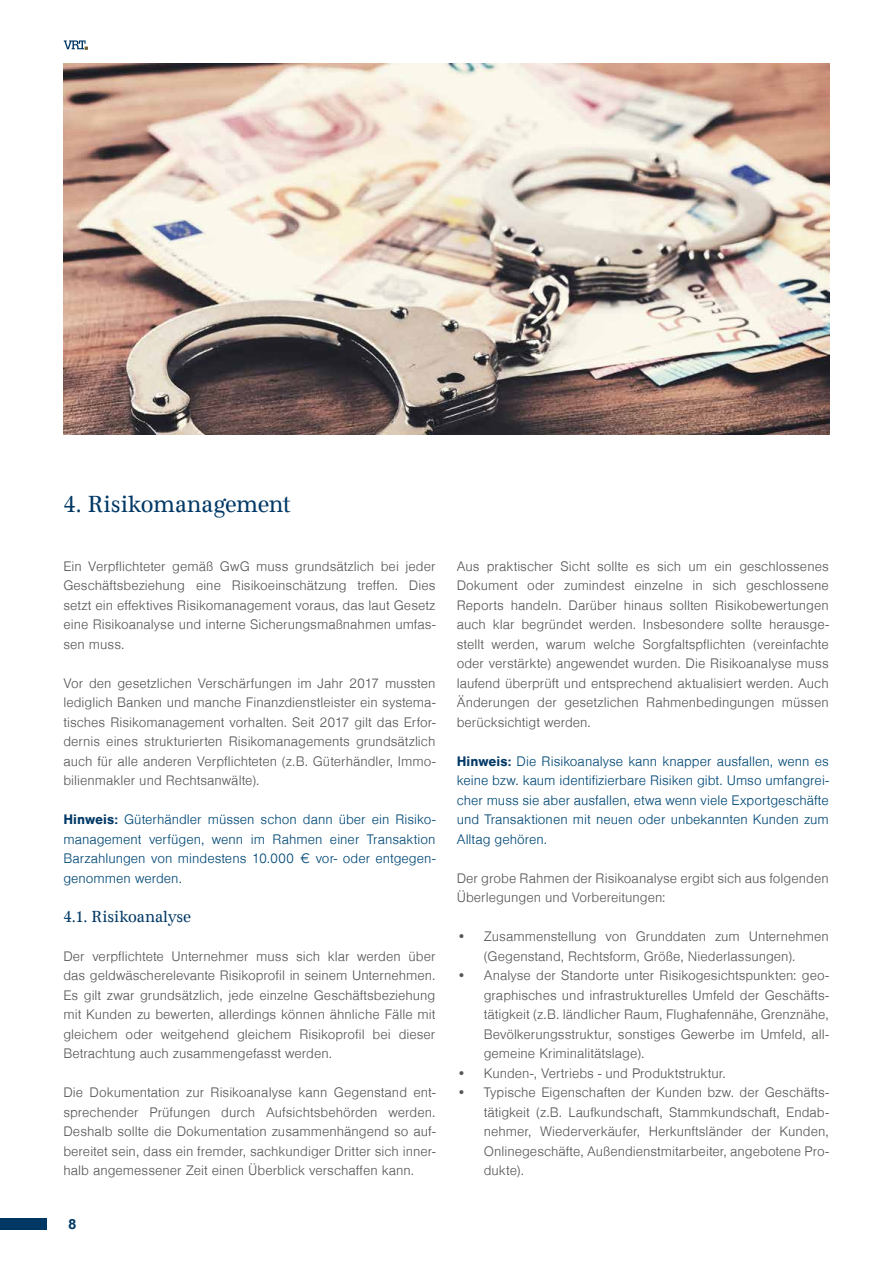
<style>
.page{position:relative;width:893px;height:1263px;background:#fff}
.page>*{position:absolute;margin:0;border:0;box-sizing:border-box;transform-origin:0 0}
.t1{font:24px "Antiqua Sys Nr";letter-spacing:-.005em;color:#003865}
.t2{font:16.5px "Antiqua Sys Nr";color:#003865}
.t3{font:700 15px "Sans Pro";color:#003865}
.t4{font:300 14.25px/19.5px "Sans Pro";color:#575756;text-align:justify}
.t5{font:300 14.25px/19.5px "Sans Pro";color:#004876;text-align:justify}
.s1{font-weight:700;color:#003865}
</style>
<div class="page">
<div style="left:0;top:1219px;width:47px;height:11px;background:#003865"></div>
<svg style="left:64px;top:40px;width:24px;height:9px"></svg>
<img style="left:63px;top:64px;width:767px;height:370px">
<h1 class="t1" style="left:63px;top:490px;width:229px">4. Risikomanagement</h1>
<p class="t4" style="left:63px;top:557px;width:374px">Ein Verpflichteter gemäß GwG muss grundsätzlich bei jeder Geschäftsbeziehung eine Risikoeinschätzung treffen. Dies setzt ein effektives Risikomanagement voraus, das laut Gesetz eine Risikoanalyse und interne Sicherungsmaßnahmen umfas&shy;sen muss.</p>
<p class="t4" style="left:63px;top:674px;width:374px">Vor den gesetzlichen Verschärfungen im Jahr 2017 mussten lediglich Banken und manche Finanzdienstleister ein systema&shy;tisches Risikomanagement vorhalten. Seit 2017 gilt das Erfor&shy;dernis eines strukturierten Risikomanagements grundsätzlich auch für alle anderen Verpflichteten (z.B. Güterhändler, Immo&shy;bilienmakler und Rechtsanwälte).</p>
<p class="t5" style="left:63px;top:810px;width:374px"><span class="s1">Hinweis:</span> Güterhändler müssen schon dann über ein Risiko&shy;management verfügen, wenn im Rahmen einer Transaktion Barzahlungen von mindestens 10.000 € vor- oder entgegen&shy;genommen werden.</p>
<p class="t2" style="left:63px;top:907px;width:129px">4.1. Risikoanalyse</p>
<p class="t4" style="left:63px;top:947px;width:374px">Der verpflichtete Unternehmer muss sich klar werden über das geldwäscherelevante Risikoprofil in seinem Unternehmen.<br>Es gilt zwar grundsätzlich, jede einzelne Geschäftsbeziehung mit Kunden zu bewerten, allerdings können ähnliche Fälle mit gleichem oder weitgehend gleichem Risikoprofil bei dieser Betrachtung auch zusammengefasst werden.</p>
<p class="t4" style="left:63px;top:1083px;width:374px">Die Dokumentation zur Risikoanalyse kann Gegenstand ent&shy;sprechender Prüfungen durch Aufsichtsbehörden werden.<br>Deshalb sollte die Dokumentation zusammenhängend so auf&shy;bereitet sein, dass ein fremder, sachkundiger Dritter sich inner&shy;halb angemessener Zeit einen Überblick verschaffen kann.</p>
<p class="t3" style="left:68px;top:1216px;width:10px">8</p>
<p class="t4" style="left:457px;top:557px;width:374px">Aus praktischer Sicht sollte es sich um ein geschlossenes Dokument oder zumindest einzelne in sich geschlossene Reports handeln. Darüber hinaus sollten Risikobewertungen auch klar begründet werden. Insbesondere sollte herausge&shy;stellt werden, warum welche Sorgfaltspflichten (vereinfachte oder verstärkte) angewendet wurden. Die Risikoanalyse muss laufend überprüft und entsprechend aktualisiert werden. Auch Änderungen der gesetzlichen Rahmenbedingungen müssen berücksichtigt werden.</p>
<p class="t5" style="left:457px;top:752px;width:374px"><span class="s1">Hinweis:</span> Die Risikoanalyse kann knapper ausfallen, wenn es keine bzw. kaum identifizierbare Risiken gibt. Umso umfangrei&shy;cher muss sie aber ausfallen, etwa wenn viele Exportgeschäfte und Transaktionen mit neuen oder unbekannten Kunden zum Alltag gehören.</p>
<p class="t4" style="left:457px;top:869px;width:373px">Der grobe Rahmen der Risikoanalyse ergibt sich aus folgenden<br>Überlegungen und Vorbereitungen:</p>
<p class="t4" style="left:457px;top:927px;width:374px;text-align:center">• Zusammenstellung von Grunddaten zum Unternehmen (Gegenstand, Rechtsform, Größe, Niederlassungen).</p>
<p class="t4" style="left:484px;top:966px;width:347px;text-indent:-27px">• Analyse der Standorte unter Risikogesichtspunkten: geo&shy;graphisches und infrastrukturelles Umfeld der Geschäfts&shy;tätigkeit (z.B. ländlicher Raum, Flughafennähe, Grenznähe, Bevölkerungsstruktur, sonstiges Gewerbe im Umfeld, all&shy;gemeine Kriminalitätslage).</p>
<p class="t4" style="left:457px;top:1064px;width:271px">• Kunden-, Vertriebs - und Produktstruktur.</p>
<p class="t4" style="left:484px;top:1083px;width:347px;text-indent:-27px">• Typische Eigenschaften der Kunden bzw. der Geschäfts&shy;tätigkeit (z.B. Laufkundschaft, Stammkundschaft, Endab&shy;nehmer, Wiederverkäufer, Herkunftsländer der Kunden, Onlinegeschäfte, Außendienstmitarbeiter, angebotene Pro&shy;dukte).</p>
</div>
